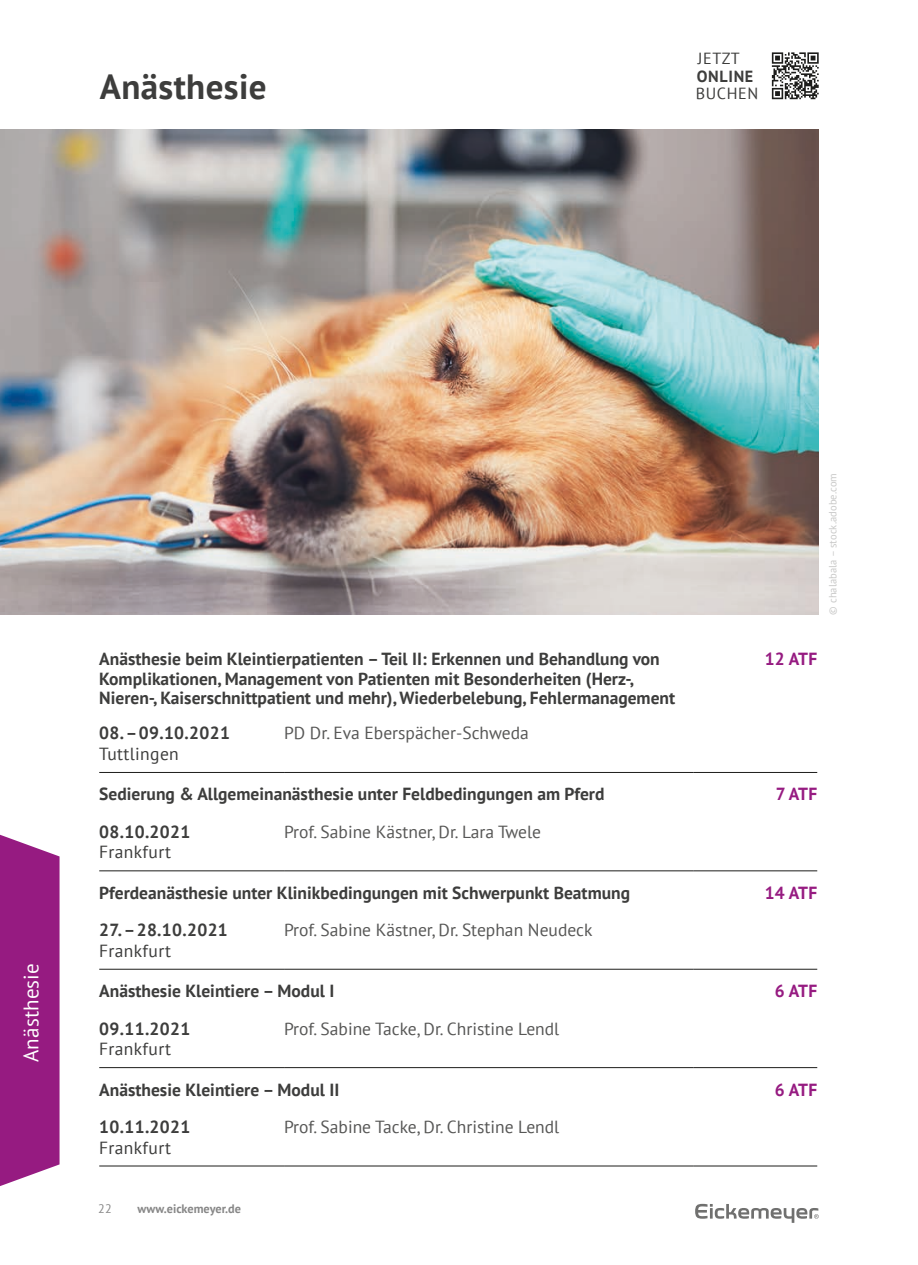
<style>
.page{position:relative;width:918px;height:1265px;background:#fff}
.page>*{position:absolute;margin:0;border:0;box-sizing:border-box;transform-origin:0 0}
.t1{font:700 35px "PT Sans";letter-spacing:.01em;color:#3d3d3c}
.t2{font:21px "PT Sans";letter-spacing:.01em;color:#fff}
.t3{font:700 17.5px/19.2px "PT Sans";color:#3d3d3c}
.t4{font:17.5px "PT Sans";color:#575756}
.t5{font:17.5px "PT Sans";letter-spacing:.02em;color:#3d3d3c}
.t6{font:700 17.5px "PT Sans";letter-spacing:.02em;color:#3d3d3c}
.t7{font:700 17.5px "PT Sans";letter-spacing:.01em;color:#961b81}
.t8{font:16.1px "PT Sans";letter-spacing:.04em;color:#3d3d3c}
.t9{font:700 16.1px "PT Sans";letter-spacing:.04em;color:#3d3d3c}
.t10{font:700 12.25px "PT Sans";color:#878787}
.t11{font:12.25px "PT Sans";color:#878787}
.t12{font:10.5px "PT Sans";letter-spacing:.01em;color:#c7c7c6}
</style>
<div class="page">
<svg style="left:695px;top:1204px;width:124px;height:19px"></svg>
<div style="left:0;top:834px;width:60px;height:352px;background:#961b81"></div>
<hr style="left:99px;top:772px;width:185px;height:1px;background:#1d1d1b">
<hr style="left:284px;top:772px;width:409px;height:1px;background:#1d1d1b">
<hr style="left:693px;top:772px;width:124px;height:1px;background:#1d1d1b">
<hr style="left:99px;top:871px;width:185px;height:1px;background:#1d1d1b">
<hr style="left:284px;top:871px;width:409px;height:1px;background:#1d1d1b">
<hr style="left:693px;top:871px;width:124px;height:1px;background:#1d1d1b">
<hr style="left:99px;top:969px;width:185px;height:1px;background:#1d1d1b">
<hr style="left:284px;top:969px;width:409px;height:1px;background:#1d1d1b">
<hr style="left:693px;top:969px;width:124px;height:1px;background:#1d1d1b">
<hr style="left:99px;top:1067px;width:185px;height:1px;background:#1d1d1b">
<hr style="left:284px;top:1067px;width:409px;height:1px;background:#1d1d1b">
<hr style="left:693px;top:1067px;width:124px;height:1px;background:#1d1d1b">
<hr style="left:99px;top:1166px;width:185px;height:1px;background:#1d1d1b">
<hr style="left:284px;top:1166px;width:409px;height:1px;background:#1d1d1b">
<hr style="left:693px;top:1166px;width:124px;height:1px;background:#1d1d1b">
<svg style="left:772px;top:52px;width:46px;height:47px"></svg>
<img style="left:0;top:129px;width:819px;height:485px">
<h1 class="t1" style="left:100px;top:64px;width:168px">Anästhesie</h1>
<p class="t8" style="left:698px;top:48px;width:43px">JETZT</p>
<p class="t9" style="left:697px;top:65px;width:58px">ONLINE</p>
<p class="t8" style="left:696px;top:83px;width:64px">BUCHEN</p>
<p class="t2" style="left:18px;top:1062px;width:101px;rotate:-90deg">Anästhesie</p>
<p class="t12" style="left:826px;top:615px;width:143px;rotate:-90deg">© chalabala – stock.adobe.com</p>
<p class="t3" style="left:99px;top:649px;width:577px">Anästhesie beim Kleintierpatienten – Teil II: Erkennen und Behandlung von<br>Komplikationen, Management von Patienten mit Besonderheiten (Herz-,<br>Nieren-, Kaiserschnittpatient und mehr), Wiederbelebung, Fehlermanagement</p>
<p class="t7" style="left:765px;top:648px;width:54px">12 ATF</p>
<p class="t6" style="left:99px;top:722px;width:132px">08.–09.10.2021</p>
<p class="t5" style="left:99px;top:743px;width:81px">Tuttlingen</p>
<p class="t4" style="left:284px;top:722px;width:246px">PD Dr. Eva Eberspächer-Schweda</p>
<p class="t3" style="left:99px;top:784px;width:507px">Sedierung &amp; Allgemeinanästhesie unter Feldbedingungen am Pferd</p>
<p class="t7" style="left:776px;top:783px;width:43px">7 ATF</p>
<p class="t3" style="left:99px;top:822px;width:93px">08.10.2021</p>
<p class="t5" style="left:99px;top:841px;width:73px">Frankfurt</p>
<p class="t4" style="left:284px;top:820px;width:259px">Prof. Sabine Kästner, Dr. Lara Twele</p>
<p class="t3" style="left:99px;top:883px;width:532px">Pferdeanästhesie unter Klinikbedingungen mit Schwerpunkt Beatmung</p>
<p class="t7" style="left:765px;top:881px;width:54px">14 ATF</p>
<p class="t6" style="left:99px;top:918px;width:130px">27.–28.10.2021</p>
<p class="t5" style="left:99px;top:939px;width:73px">Frankfurt</p>
<p class="t4" style="left:284px;top:919px;width:310px">Prof. Sabine Kästner, Dr. Stephan Neudeck</p>
<p class="t3" style="left:99px;top:981px;width:237px">Anästhesie Kleintiere – Modul I</p>
<p class="t7" style="left:775px;top:979px;width:44px">6 ATF</p>
<p class="t3" style="left:99px;top:1018px;width:93px">09.11.2021</p>
<p class="t5" style="left:99px;top:1038px;width:73px">Frankfurt</p>
<p class="t4" style="left:284px;top:1017px;width:277px">Prof. Sabine Tacke, Dr. Christine Lendl</p>
<p class="t3" style="left:99px;top:1079px;width:242px">Anästhesie Kleintiere – Modul II</p>
<p class="t7" style="left:775px;top:1078px;width:44px">6 ATF</p>
<p class="t3" style="left:99px;top:1117px;width:93px">10.11.2021</p>
<p class="t5" style="left:99px;top:1136px;width:73px">Frankfurt</p>
<p class="t4" style="left:284px;top:1116px;width:277px">Prof. Sabine Tacke, Dr. Christine Lendl</p>
<p class="t11" style="left:98px;top:1201px;width:15px">22</p>
<p class="t10" style="left:137px;top:1201px;width:105px">www.eickemeyer.de</p>
</div>
